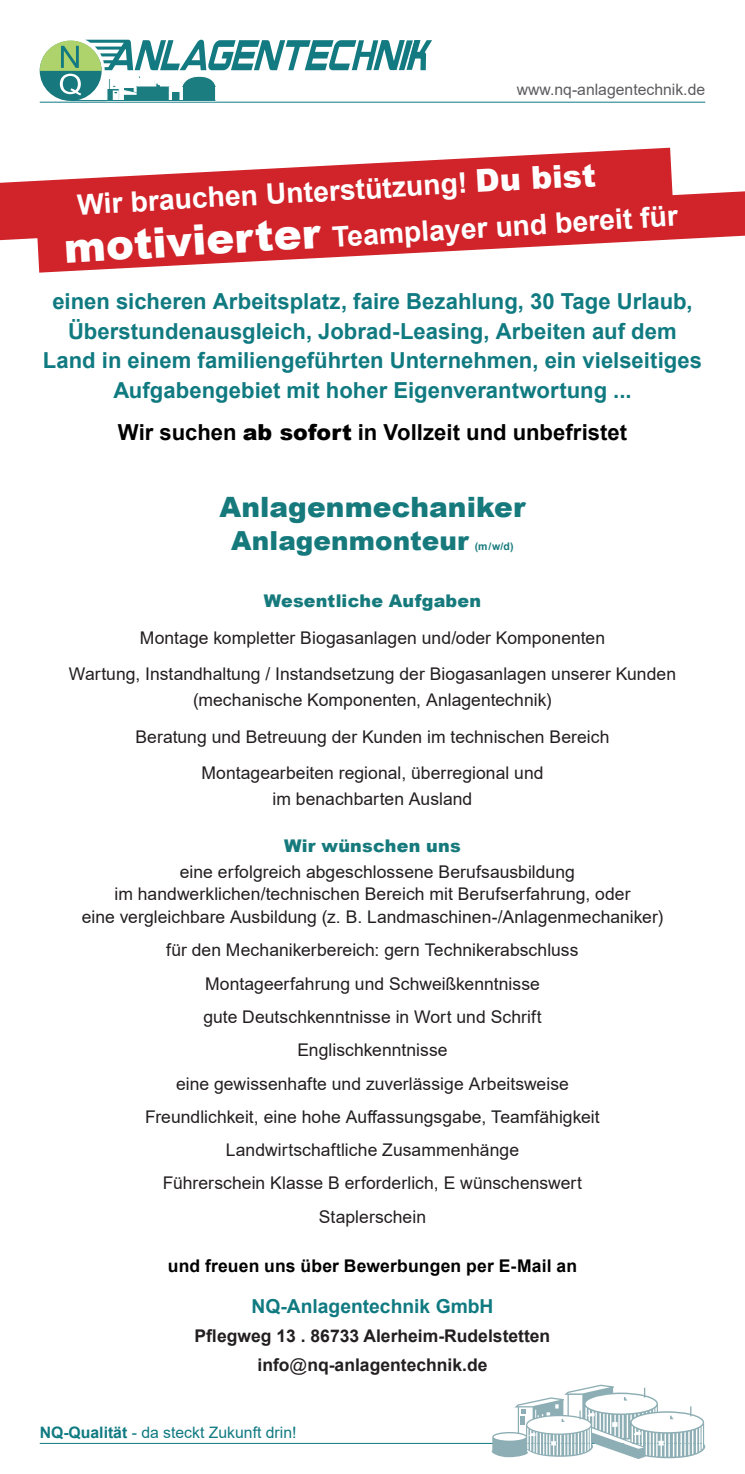
<style>
.page{position:relative;width:745px;height:1474px;background:#fff}
.page>*{position:absolute;margin:0;border:0;box-sizing:border-box;transform-origin:0 0}
.t1{font:700 28.35px "Arial";color:#fff}
.t2{font:900 28px "Arial";color:#167a7d}
.t3{font:900 26.25px "Arial";letter-spacing:.005em;color:#167a7d}
.t4{font:700 22.05px/29.4px "Arial";color:#107a81;text-align:center}
.t5{font:700 22.05px "Arial";color:#000}
.t6{font:700 19.25px "Arial";color:#107a81}
.t7{font:17.5px "Arial";letter-spacing:.005em;color:#231f20}
.t8{font:700 17.5px "Arial";color:#231f20}
.t9{font:700 17.5px "Arial";letter-spacing:.01em;color:#000}
.t10{font:900 17.5px "Arial";letter-spacing:.01em;color:#167a7d}
.t11{font:15.75px "Arial";color:#107a81}
.t12{font:15.75px "Arial";color:#5c5c5f}
.t13{font:700 10.5px "Arial";color:#167a7d}
.s1{font-weight:900;font-size:31.5px}
.s2{font-weight:900;font-size:42px}
.s3{font-weight:900}
.s4{font-weight:400}
.s5{font-weight:700}
</style>
<div class="page">
<hr style="left:40px;top:102px;width:664px;height:1px;background:#107a81">
<hr style="left:40px;top:1442px;width:661px;height:1px;background:#107a81">
<svg style="left:491px;top:1384px;width:213px;height:74px"></svg>
<svg style="left:40px;top:40px;width:392px;height:61px"></svg>
<svg style="left:0;top:148px;width:672px;height:92px;fill:#d1232a"></svg>
<svg style="left:37px;top:191px;width:707px;height:82px;fill:#d1232a"></svg>
<p class="t12" style="left:516px;top:78px;width:190px">www.nq-anlagentechnik.de</p>
<p class="t1" style="left:76px;top:184px;width:520px;rotate:-3deg">Wir brauchen Unterstützung! <span class="s1">Du bist</span></p>
<p class="t1" style="left:63px;top:237px;width:616px;rotate:-4deg"><span class="s2">motivierter</span> Teamplayer und bereit für</p>
<p class="t4" style="left:43px;top:287px;width:660px">einen sicheren Arbeitsplatz, faire Bezahlung, 30 Tage Urlaub, Überstundenausgleich, Jobrad-Leasing, Arbeiten auf dem Land in einem familiengeführten Unternehmen, ein vielseitiges Aufgabengebiet mit hoher Eigenverantwortung ...</p>
<p class="t5" style="left:118px;top:417px;width:510px">Wir suchen <span class="s3">ab sofort</span> in Vollzeit und unbefristet</p>
<p class="t2" style="left:219px;top:486px;width:307px">Anlagenmechaniker</p>
<p class="t3" style="left:231px;top:521px;width:239px">Anlagenmonteur</p>
<p class="t13" style="left:474px;top:539px;width:41px">(m / w/d)</p>
<p class="t10" style="left:263px;top:588px;width:219px">Wesentliche Aufgaben</p>
<p class="t7" style="left:140px;top:625px;width:466px">Montage kompletter Biogasanlagen und/oder Komponenten</p>
<p class="t7" style="left:69px;top:662px;width:608px">Wartung, Instandhaltung / Instandsetzung der Biogasanlagen unserer Kunden</p>
<p class="t7" style="left:193px;top:688px;width:359px">(mechanische Komponenten, Anlagentechnik)</p>
<p class="t7" style="left:135px;top:724px;width:475px">Beratung und Betreuung der Kunden im technischen Bereich</p>
<p class="t7" style="left:201px;top:760px;width:343px">Montagearbeiten regional, überregional und</p>
<p class="t7" style="left:272px;top:786px;width:201px">im benachbarten Ausland</p>
<p class="t10" style="left:284px;top:832px;width:178px">Wir wünschen uns</p>
<p class="t7" style="left:180px;top:859px;width:396px">eine erfolgreich abgeschlossene Berufsausbildung</p>
<p class="t7" style="left:114px;top:882px;width:517px">im handwerklichen/technischen Bereich mit Berufserfahrung, oder</p>
<p class="t7" style="left:82px;top:905px;width:582px">eine vergleichbare Ausbildung (z. B. Landmaschinen-/Anlagenmechaniker)</p>
<p class="t7" style="left:166px;top:938px;width:413px">für den Mechanikerbereich: gern Technikerabschluss</p>
<p class="t7" style="left:205px;top:971px;width:336px">Montageerfahrung und Schweißkenntnisse</p>
<p class="t7" style="left:203px;top:1004px;width:339px">gute Deutschkenntnisse in Wort und Schrift</p>
<p class="t7" style="left:297px;top:1038px;width:151px">Englischkenntnisse</p>
<p class="t7" style="left:176px;top:1071px;width:394px">eine gewissenhafte und zuverlässige Arbeitsweise</p>
<p class="t7" style="left:145px;top:1104px;width:455px">Freundlichkeit, eine hohe Auffassungsgabe, Teamfähigkeit</p>
<p class="t7" style="left:226px;top:1137px;width:294px">Landwirtschaftliche Zusammenhänge</p>
<p class="t7" style="left:163px;top:1171px;width:420px">Führerschein Klasse B erforderlich, E wünschenswert</p>
<p class="t7" style="left:318px;top:1204px;width:109px">Staplerschein</p>
<p class="t9" style="left:168px;top:1253px;width:410px">und freuen uns über Bewerbungen per E-Mail an</p>
<p class="t6" style="left:251px;top:1292px;width:243px">NQ-Anlagentechnik GmbH</p>
<p class="t8" style="left:194px;top:1323px;width:357px">Pflegweg 13 . 86733 Alerheim-Rudelstetten</p>
<p class="t8" style="left:257px;top:1352px;width:231px">info<span class="s4">@</span>nq-anlagentechnik.de</p>
<p class="t11" style="left:40px;top:1421px;width:258px"><span class="s5">NQ-Qualität</span> - da steckt Zukunft drin!</p>
</div>
